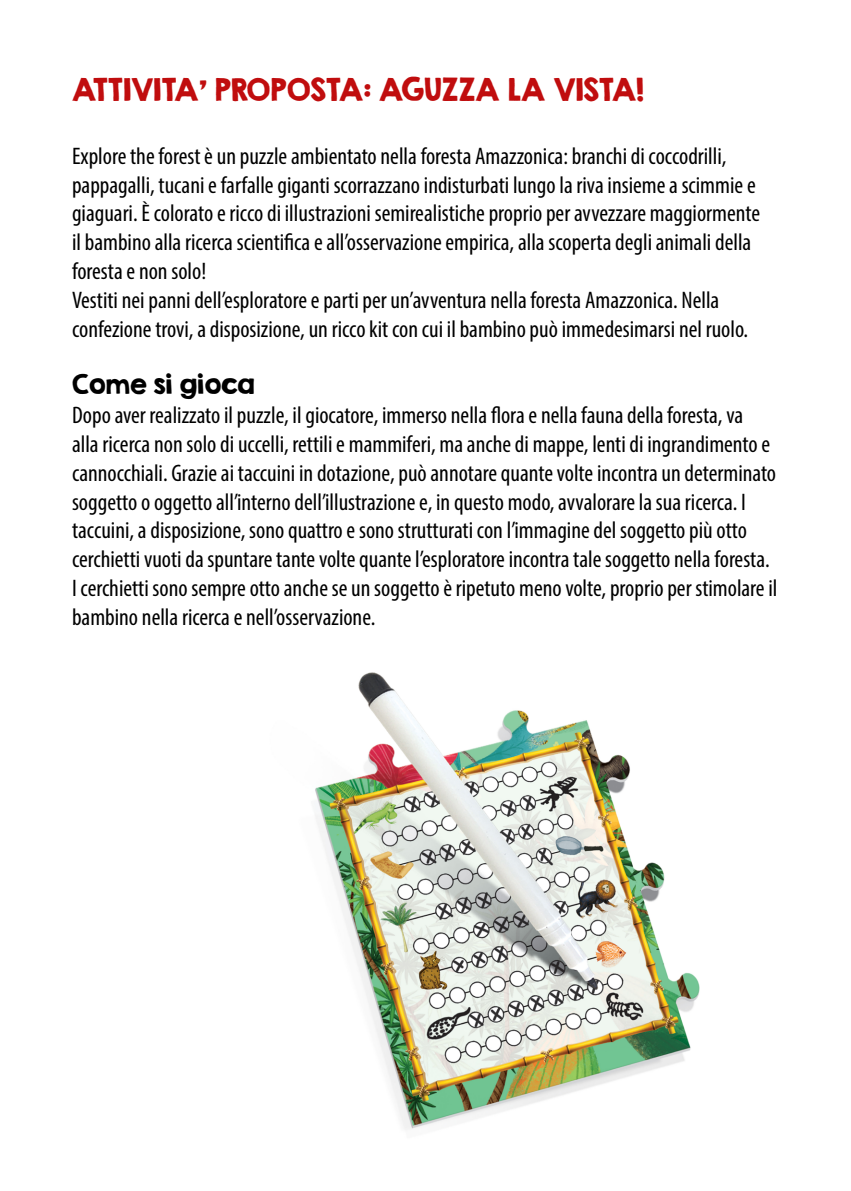
<style>
.page{position:relative;width:851px;height:1191px;background:#fff}
.page>*{position:absolute;margin:0;border:0;box-sizing:border-box;transform-origin:0 0}
.t1{font:28px "KG Second Chances Solid";color:#c00d0e}
.t2{font:condensed 24px/28.8px "Myriad Pro";color:#000}
.t3{font:24px "KG Second Chances Solid";color:#000}
</style>
<div class="page">
<img style="left:315px;top:672px;width:385px;height:458px">
<p class="t1" style="left:72px;top:72px;width:573px">ATTIVITA’ PROPOSTA: AGUZZA LA VISTA!</p>
<p class="t2" style="left:72px;top:141px;width:689px">Explore the forest è un puzzle ambientato nella foresta Amazzonica: branchi di coccodrilli, pappagalli, tucani e farfalle giganti scorrazzano indisturbati lungo la riva insieme a scimmie e giaguari. È colorato e ricco di illustrazioni semirealistiche proprio per avvezzare maggiormente il bambino alla ricerca scientifica e all’osservazione empirica, alla scoperta degli animali della foresta e non solo!<br>Vestiti nei panni dell’esploratore e parti per un’avventura nella foresta Amazzonica. Nella confezione trovi, a disposizione, un ricco kit con cui il bambino può immedesimarsi nel ruolo.</p>
<p class="t3" style="left:72px;top:369px;width:184px">Come si gioca</p>
<p class="t2" style="left:72px;top:400px;width:706px">Dopo aver realizzato il puzzle, il giocatore, immerso nella flora e nella fauna della foresta, va<br>alla ricerca non solo di uccelli, rettili e mammiferi, ma anche di mappe, lenti di ingrandimento e cannocchiali. Grazie ai taccuini in dotazione, può annotare quante volte incontra un determinato soggetto o oggetto all’interno dell’illustrazione e, in questo modo, avvalorare la sua ricerca. I taccuini, a disposizione, sono quattro e sono strutturati con l’immagine del soggetto più otto cerchietti vuoti da spuntare tante volte quante l’esploratore incontra tale soggetto nella foresta.<br>I cerchietti sono sempre otto anche se un soggetto è ripetuto meno volte, proprio per stimolare il bambino nella ricerca e nell’osservazione.</p>
</div>
